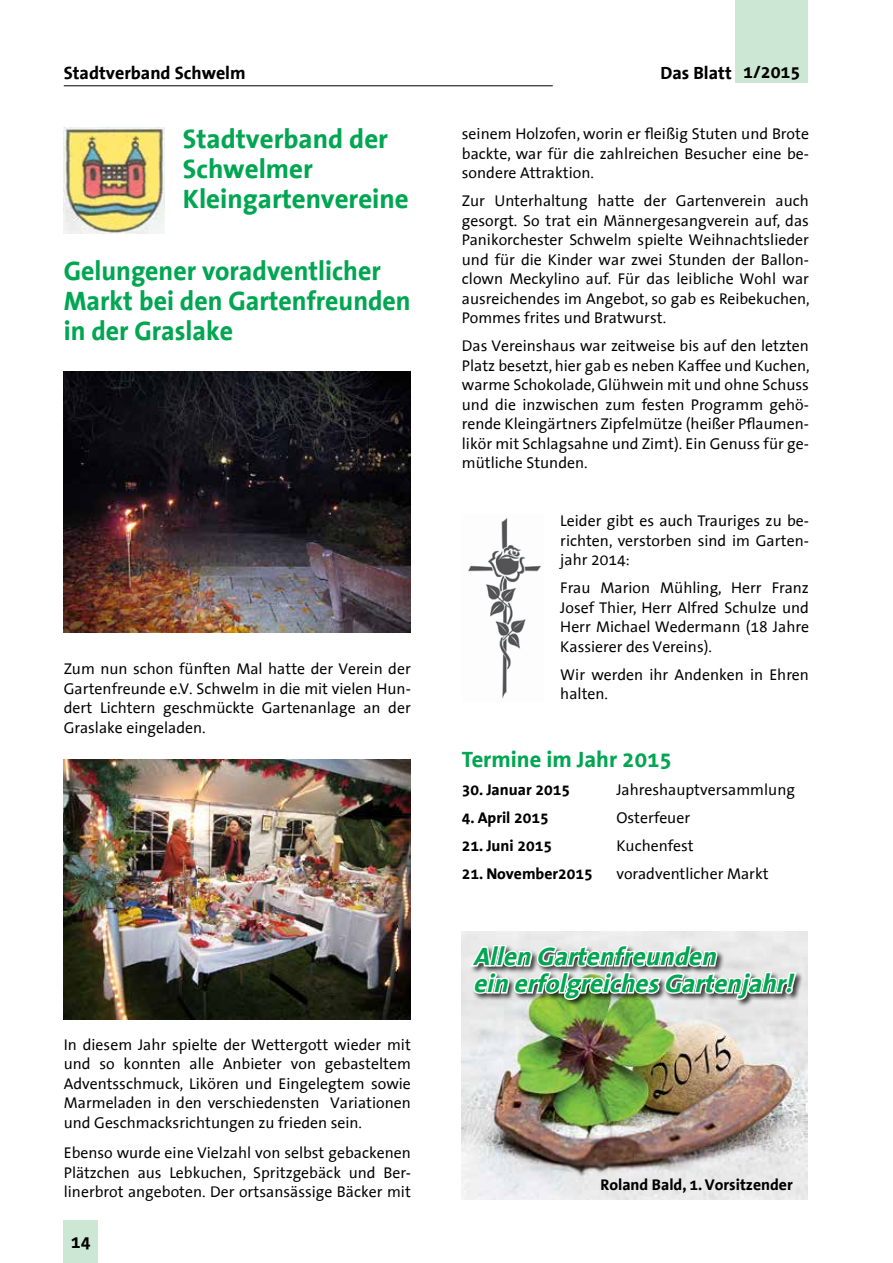
<style>
.page{position:relative;width:893px;height:1263px;background:#fff}
.page>*{position:absolute;margin:0;border:0;box-sizing:border-box;transform-origin:0 0}
.t1{font:700 27px/30px "The Sans Office";color:#00a651;scale:.96 1}
.t2{font:700 27px/30px "The Sans Office";color:#00a651}
.t3{font:italic 700 25.5px/27px "The Sans Office";color:#00a651}
.t4{font:700 22.5px "The Sans Office";color:#00a651}
.t5{font:700 18px "The Sans Office";color:#000}
.t6{font:15.75px/19.5px "The Sans Office";color:#000;text-align:justify}
.t7{font:700 15.75px "The Sans Office";color:#000}
</style>
<div class="page">
<div style="left:736px;top:0;width:72px;height:83px;background:#cce7d3"></div>
<div style="left:64px;top:1220px;width:34px;height:43px;background:#cce7d3"></div>
<hr style="left:64px;top:85px;width:489px;height:1px;background:#000">
<img style="left:64px;top:128px;width:100px;height:106px">
<img style="left:64px;top:372px;width:347px;height:260px">
<img style="left:64px;top:759px;width:347px;height:260px">
<img style="left:462px;top:931px;width:346px;height:268px">
<img style="left:468px;top:517px;width:73px;height:182px">
<svg style="left:468px;top:931px;width:330px;height:83px"></svg>
<p class="t5" style="left:64px;top:63px;width:183px">Stadtverband Schwelm</p>
<h1 class="t2" style="left:183px;top:124px;width:228px">Stadtverband der<br>Schwelmer<br>Kleingartenvereine</h1>
<h1 class="t1" style="left:64px;top:257px;width:363px">Gelungener voradventlicher<br>Markt bei den Gartenfreunden in der Graslake</h1>
<p class="t6" style="left:64px;top:660px;width:349px">Zum nun schon fünften Mal hatte der Verein der Gartenfreunde e.V. Schwelm in die mit vielen Hun&shy;dert Lichtern geschmückte Gartenanlage an der Graslake eingeladen.</p>
<p class="t6" style="left:64px;top:1035px;width:349px">In diesem Jahr spielte der Wettergott wieder mit und so konnten alle Anbieter von gebasteltem Adventsschmuck, Likören und Eingelegtem sowie Marmeladen in den verschiedensten Variationen und Geschmacksrichtungen zu frieden sein.</p>
<p class="t6" style="left:64px;top:1144px;width:349px">Ebenso wurde eine Vielzahl von selbst gebackenen Plätzchen aus Lebkuchen, Spritzgebäck und Ber&shy;linerbrot angeboten. Der ortsansässige Bäcker mit</p>
<p class="t5" style="left:71px;top:1233px;width:21px">14</p>
<p class="t5" style="left:661px;top:63px;width:141px">Das Blatt 1/2015</p>
<p class="t6" style="left:462px;top:125px;width:349px">seinem Holzofen, worin er fleißig Stuten und Brote backte, war für die zahlreichen Besucher eine be&shy;sondere Attraktion.</p>
<p class="t6" style="left:462px;top:192px;width:349px">Zur Unterhaltung hatte der Gartenverein auch gesorgt. So trat ein Männergesangverein auf, das Panikorchester Schwelm spielte Weihnachtslieder und für die Kinder war zwei Stunden der Ballon&shy;clown Meckylino auf. Für das leibliche Wohl war ausreichendes im Angebot, so gab es Reibekuchen, Pommes frites und Bratwurst.</p>
<p class="t6" style="left:462px;top:337px;width:349px">Das Vereinshaus war zeitweise bis auf den letzten Platz besetzt, hier gab es neben Kaffee und Kuchen, warme Schokolade, Glühwein mit und ohne Schuss und die inzwischen zum festen Programm gehö&shy;rende Kleingärtners Zipfelmütze (heißer Pflaumen&shy;likör mit Schlagsahne und Zimt). Ein Genuss für ge&shy;mütliche Stunden.</p>
<p class="t6" style="left:560px;top:512px;width:250px">Leider gibt es auch Trauriges zu be&shy;richten, verstorben sind im Garten&shy;jahr 2014:</p>
<p class="t6" style="left:560px;top:579px;width:250px">Frau Marion Mühling, Herr Franz Josef Thier, Herr Alfred Schulze und Herr Michael Wedermann (18 Jahre Kassierer des Vereins).</p>
<p class="t6" style="left:560px;top:665px;width:250px">Wir werden ihr Andenken in Ehren halten.</p>
<h3 class="t4" style="left:462px;top:747px;width:211px">Termine im Jahr 2015</h3>
<p class="t7" style="left:462px;top:781px;width:110px">30. Januar 2015</p>
<p class="t6" style="left:616px;top:781px;width:180px">Jahreshauptversammlung</p>
<p class="t7" style="left:462px;top:809px;width:88px">4. April 2015</p>
<p class="t6" style="left:616px;top:809px;width:75px">Osterfeuer</p>
<p class="t7" style="left:462px;top:837px;width:92px">21. Juni 2015</p>
<p class="t6" style="left:616px;top:837px;width:79px">Kuchenfest</p>
<p class="t7" style="left:462px;top:865px;width:133px">21. November2015</p>
<p class="t6" style="left:616px;top:865px;width:154px">voradventlicher Markt</p>
<h2 class="t3" style="left:473px;top:944px;width:327px">Allen Gartenfreunden<br>ein erfolgreichesGartenjahr!</h2>
<p class="t7" style="left:601px;top:1177px;width:194px">Roland Bald, 1. Vorsitzender</p>
</div>
